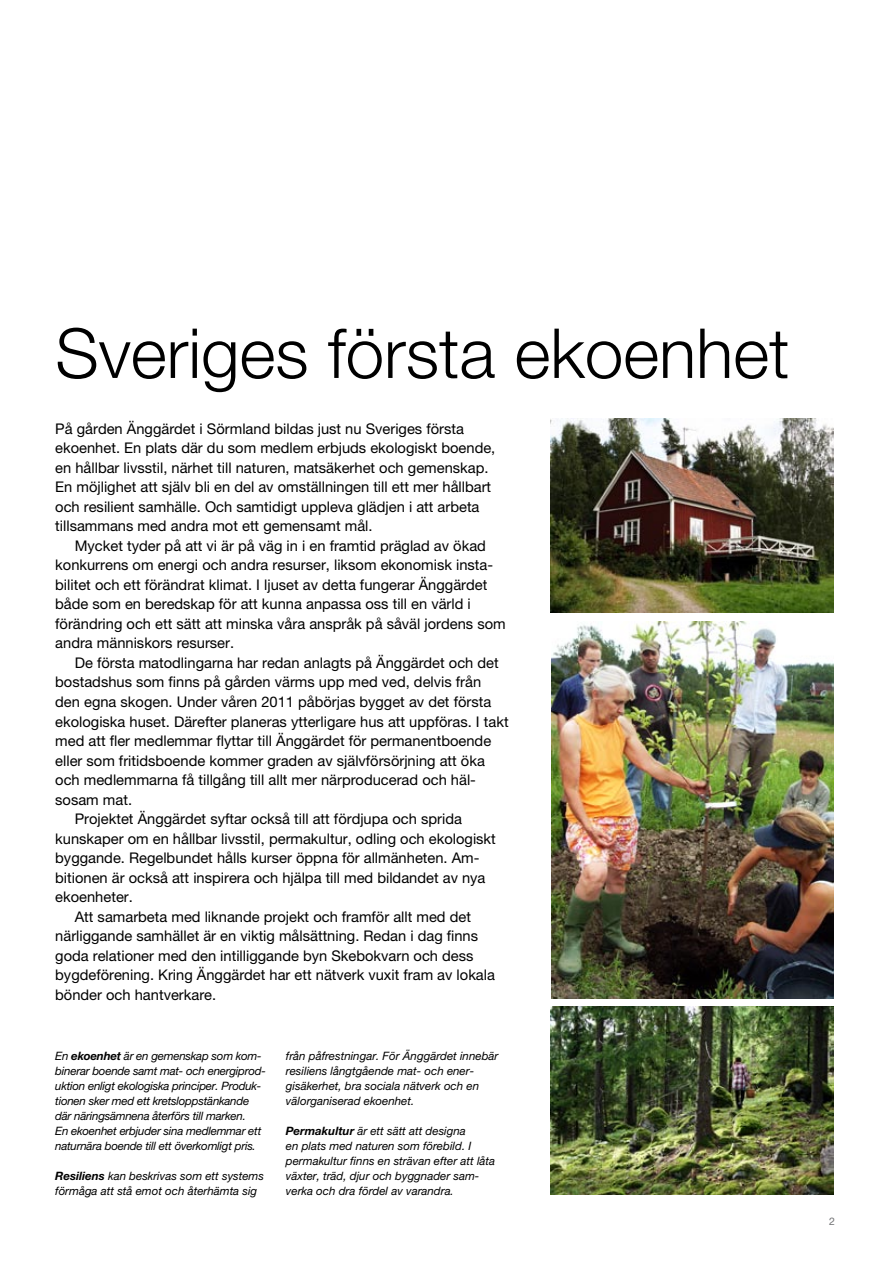
<style>
.page{position:relative;width:893px;height:1263px;background:#fff}
.page>*{position:absolute;margin:0;border:0;box-sizing:border-box;transform-origin:0 0}
.t1{font:300 69px "Helvetica Neue LT Pro";color:#000}
.t2{font:14.7px/19.5px "Helvetica Neue LT Pro";color:#000}
.t3{font:italic 11.55px/15px "Helvetica Neue LT Pro";color:#000}
.t4{font:italic 11.55px/15px "Helvetica Neue LT Pro";letter-spacing:-.02em;color:#000}
.t5{font:10.5px "Helvetica Neue LT Pro";color:#707173}
.s1{font-weight:700}
</style>
<div class="page">
<img style="left:551px;top:418px;width:282px;height:195px">
<img style="left:551px;top:621px;width:282px;height:377px">
<img style="left:551px;top:1006px;width:282px;height:189px">
<h1 class="t1" style="left:55px;top:311px;width:736px">Sveriges första ekoenhet</h1>
<p class="t2" style="left:55px;top:419px;width:442px">På gården Änggärdet i Sörmland bildas just nu Sveriges första ekoenhet. En plats där du som medlem erbjuds ekologiskt boende, en hållbar livsstil, närhet till naturen, matsäkerhet och gemenskap.<br>En möjlighet att själv bli en del av omställningen till ett mer hållbart och resilient samhälle. Och samtidigt uppleva glädjen i att arbeta tillsammans med andra mot ett gemensamt mål.</p>
<p class="t2" style="left:55px;top:536px;width:452px;text-indent:20px">Mycket tyder på att vi är på väg in i en framtid präglad av ökad konkurrens om energi och andra resurser, liksom ekonomisk insta&shy;bilitet och ett förändrat klimat. I ljuset av detta fungerar Änggärdet både som en beredskap för att kunna anpassa oss till en värld i förändring och ett sätt att minska våra anspråk på såväl jordens som andra människors resurser.</p>
<p class="t2" style="left:75px;top:653px;width:425px">De första matodlingarna har redan anlagts på Änggärdet och det</p>
<p class="t2" style="left:55px;top:672px;width:427px">bostadshus som finns på gården värms upp med ved, delvis från</p>
<p class="t2" style="left:55px;top:692px;width:437px">den egna skogen. Under våren 2011 påbörjas bygget av det första</p>
<p class="t2" style="left:55px;top:711px;width:455px">ekologiska huset. Därefter planeras ytterligare hus att uppföras. I takt</p>
<p class="t2" style="left:55px;top:731px;width:437px">med att fler medlemmar flyttar till Änggärdet för permanentboende</p>
<p class="t2" style="left:55px;top:750px;width:431px">eller som fritidsboende kommer graden av självförsörjning att öka</p>
<p class="t2" style="left:55px;top:770px;width:422px">och medlemmarna få tillgång till allt mer närproducerad och häl-</p>
<p class="t2" style="left:55px;top:789px;width:78px">sosam mat.</p>
<p class="t2" style="left:75px;top:809px;width:389px">Projektet Änggärdet syftar också till att fördjupa och sprida</p>
<p class="t2" style="left:55px;top:828px;width:442px">kunskaper om en hållbar livsstil, permakultur, odling och ekologiskt</p>
<p class="t2" style="left:55px;top:848px;width:426px">byggande. Regelbundet hålls kurser öppna för allmänheten. Am-</p>
<p class="t2" style="left:55px;top:867px;width:432px">bitionen är också att inspirera och hjälpa till med bildandet av nya</p>
<p class="t2" style="left:55px;top:887px;width:79px">ekoenheter.</p>
<p class="t2" style="left:75px;top:906px;width:398px">Att samarbeta med liknande projekt och framför allt med det</p>
<p class="t2" style="left:55px;top:926px;width:424px">närliggande samhället är en viktig målsättning. Redan i dag finns</p>
<p class="t2" style="left:55px;top:945px;width:420px">goda relationer med den intilliggande byn Skebokvarn och dess</p>
<p class="t2" style="left:55px;top:965px;width:441px">bygdeförening. Kring Änggärdet har ett nätverk vuxit fram av lokala</p>
<p class="t2" style="left:55px;top:984px;width:162px">bönder och hantverkare.</p>
<p class="t4" style="left:55px;top:1048px;width:212px">En <span class="s1">ekoenhet</span> är en gemenskap som kom&shy;binerar boende samt mat- och energiprod&shy;uktion enligt ekologiska principer. Produk&shy;tionen sker med ett kretsloppstänkande där näringsämnena återförs till marken.<br>En ekoenhet erbjuder sina medlemmar ett naturnära boende till ett överkomligt pris.</p>
<p class="t3" style="left:55px;top:1168px;width:210px"><span class="s1">Resiliens</span> kan beskrivas som ett systems förmåga att stå emot och återhämta sig</p>
<p class="t3" style="left:286px;top:1048px;width:214px">från påfrestningar. För Änggärdet innebär resiliens långtgående mat- och ener&shy;gisäkerhet, bra sociala nätverk och en välorganiserad ekoenhet.</p>
<p class="t3" style="left:286px;top:1123px;width:211px"><span class="s1">Permakultur</span> är ett sätt att designa<br>en plats med naturen som förebild. I permakultur finns en strävan efter att låta växter, träd, djur och byggnader sam&shy;verka och dra fördel av varandra.</p>
<p class="t5" style="left:829px;top:1215px;width:7px">2</p>
</div>
